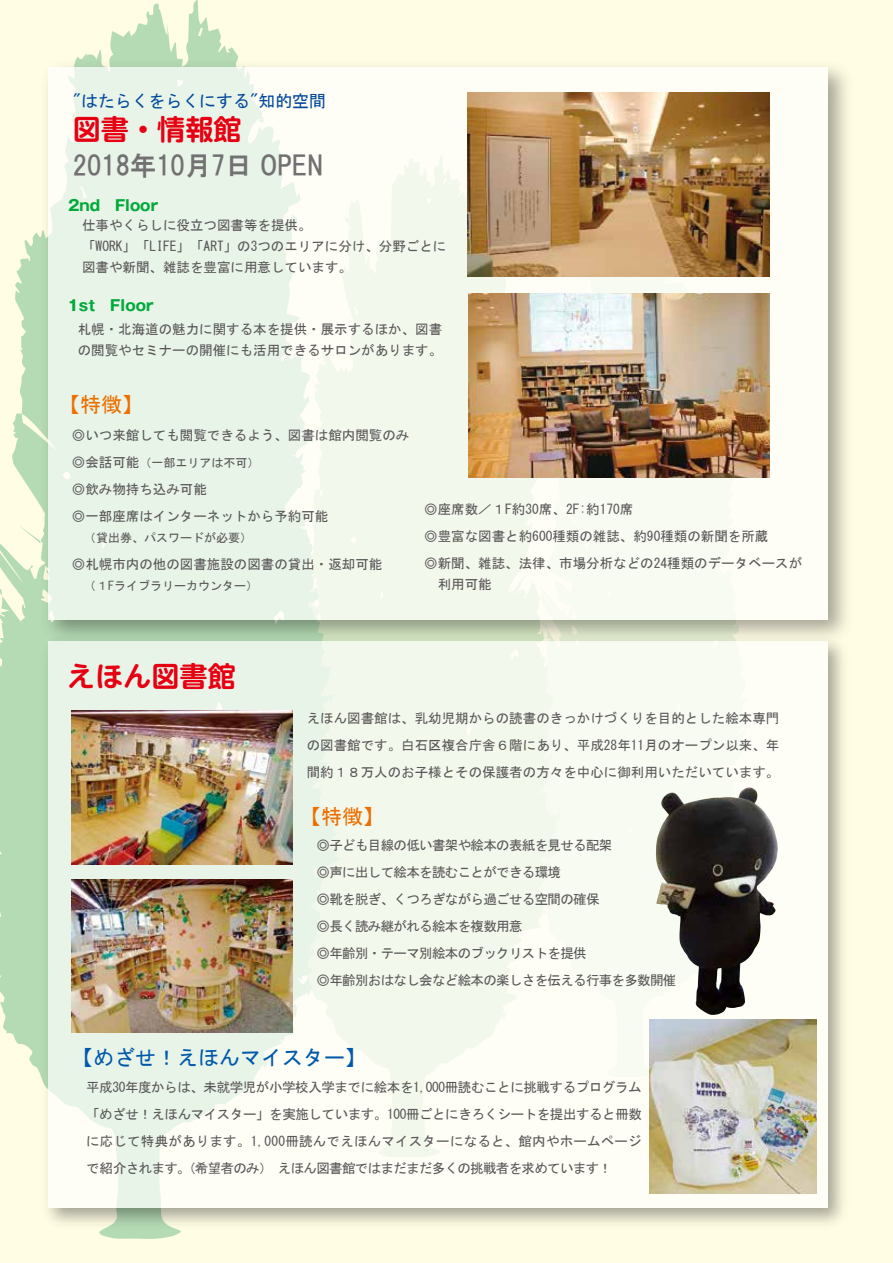
<style>
.page{position:relative;width:893px;height:1263px;background:#fffde4}
.page>*{position:absolute;margin:0;border:0;box-sizing:border-box;transform-origin:0 0}
.t1{font:700 28.2px "UD Shin M Go Pro De";color:#e60012}
.t2{font:26.4px "HGP Gothic E";color:#727171}
.t3{font:21px "MS Gothic";color:#0058aa}
.t4{font:21px "MS Gothic";color:#ed6f00}
.t5{font:16.95px "MS Gothic";color:#00479d}
.t6{font:700 15px "Gothic MB101 Pro";letter-spacing:.005em;color:#00a93a}
.t7{font:13.5px/27px "MS Gothic";color:#595757}
.t8{font:13.5px/27px "MS Gothic";letter-spacing:-.05em;color:#595757}
.t9{font:12px "MS Gothic";color:#595757}
.s1{font-size:13.5px}
</style>
<div class="page">
<svg style="left:0;top:0;width:237px;height:1239px"></svg>
<img style="left:35px;top:54px;width:811px;height:597px">
<div style="left:49px;top:68px;width:779px;height:552px;background:#f3f8ed"></div>
<img style="left:37px;top:629px;width:809px;height:605px">
<div style="left:49px;top:641px;width:779px;height:567px;background:linear-gradient(to right,#f1faee,#f5f4ec)"></div>
<img style="left:656px;top:788px;width:90px;height:213px">
<img style="left:649px;top:1019px;width:167px;height:175px">
<img style="left:468px;top:293px;width:301px;height:184px">
<img style="left:468px;top:92px;width:301px;height:184px">
<img style="left:71px;top:711px;width:222px;height:153px">
<img style="left:71px;top:879px;width:222px;height:153px">
<p class="t5" style="left:73px;top:92px;width:255px">"はたらくをらくにする"知的空間</p>
<h1 class="t1" style="left:73px;top:106px;width:170px">図書・情報館</h1>
<h2 class="t2" style="left:73px;top:152px;width:252px">2018年10月7日 OPEN</h2>
<p class="t6" style="left:68px;top:193px;width:92px">2nd Floor</p>
<p class="t7" style="left:82px;top:214px;width:366px;line-height:21px">仕事やくらしに役立つ図書等を提供。<br>「WORK」「LIFE」「ART」の3つのエリアに分け、分野ごとに図書や新聞、雑誌を豊富に用意しています。</p>
<p class="t6" style="left:67px;top:293px;width:88px">1st　Floor</p>
<p class="t7" style="left:78px;top:319px;width:366px;line-height:21px">札幌・北海道の魅力に関する本を提供・展示するほか、図書の閲覧やセミナーの開催にも活用できるサロンがあります。</p>
<h3 class="t4" style="left:59px;top:394px;width:85px">【特徴】</h3>
<p class="t7" style="left:72px;top:421px;width:339px">◎いつ来館しても閲覧できるよう、図書は館内閲覧のみ</p>
<p class="t9" style="left:72px;top:456px;width:189px"><span class="s1">◎会話可能</span>（一部エリアは不可）</p>
<p class="t7" style="left:72px;top:475px;width:258px">◎飲み物持ち込み可能<br>◎一部座席はインターネットから予約可能</p>
<p class="t9" style="left:72px;top:531px;width:182px">　（貸出券、パスワードが必要）</p>
<p class="t7" style="left:72px;top:550px;width:312px">◎札幌市内の他の図書施設の図書の貸出・返却可能</p>
<p class="t9" style="left:72px;top:579px;width:188px">　（１Fライブラリーカウンター）</p>
<p class="t7" style="left:424px;top:496px;width:379px">◎座席数／１F約30席、2F:約170席<br>◎豊富な図書と約600種類の雑誌、約90種類の新聞を所蔵<br>◎新聞、雑誌、法律、市場分析などの24種類のデータベースが</p>
<p class="t7" style="left:424px;top:571px;width:69px">　利用可能</p>
<h1 class="t1" style="left:67px;top:653px;width:170px">えほん図書館</h1>
<p class="t7" style="left:307px;top:705px;width:474px;text-align:justify">えほん図書館は、乳幼児期からの読書のきっかけづくりを目的とした絵本専門の図書館です。白石区複合庁舎６階にあり、平成28年11月のオープン以来、年間約１８万人のお子様とその保護者の方々を中心に御利用いただいています。</p>
<h3 class="t4" style="left:300px;top:806px;width:85px">【特徴】</h3>
<p class="t8" style="left:317px;top:832px;width:361px">◎子ども目線の低い書架や絵本の表紙を見せる配架<br>◎声に出して絵本を読むことができる環境<br>◎靴を脱ぎ、くつろぎながら過ごせる空間の確保<br>◎長く読み継がれる絵本を複数用意<br>◎年齢別・テーマ別絵本のブックリストを提供<br>◎年齢別おはなし会など絵本の楽しさを伝える行事を多数開催</p>
<h3 class="t3" style="left:72px;top:1047px;width:295px">【めざせ！えほんマイスター】</h3>
<p class="t7" style="left:86px;top:1073px;width:557px;text-align:justify">平成30年度からは、未就学児が小学校入学までに絵本を1,000冊読むことに挑戦するプログラム「めざせ！えほんマイスター」を実施しています。100冊ごとにきろくシートを提出すると冊数に応じて特典があります。1,000冊読んでえほんマイスターになると、館内やホームページで紹介されます。（希望者のみ） えほん図書館ではまだまだ多くの挑戦者を求めています！</p>
</div>
